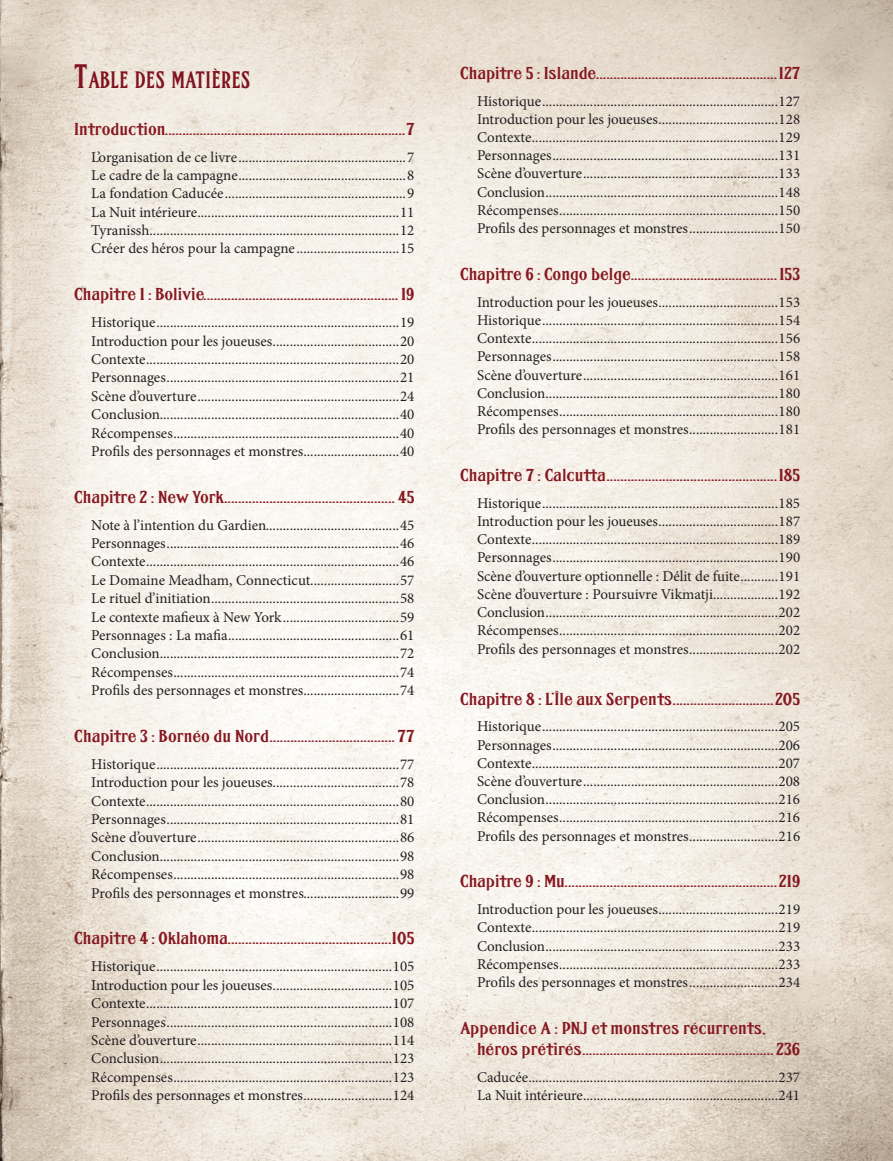
<style>
.page{position:relative;width:893px;height:1161px;background:#fff}
.page>*{position:absolute;margin:0;border:0;box-sizing:border-box;transform-origin:0 0}
.t1{font:23.1px "FHA Condensed French NC";letter-spacing:.03em;color:#811320}
.t2{font:16.8px/21.3px "FHA Condensed French NC";color:#861820;scale:1.25 1}
.t3{font:15px/18.3px "Minion Pro";color:#231f20;text-align:justify}
.s1{font-size:33px}
</style>
<div class="page">
<img style="left:0;top:0;width:893px;height:1161px">
<h1 class="t1" style="left:74px;top:68px;width:177px"><span class="s1">T</span>ABLE DES MATIÈRES</h1>
<p class="t2" style="left:74px;top:119px;width:274px">Introduction.....................................................................7</p>
<p class="t3" style="left:91px;top:148px;width:325px">L’organisation de ce livre.................................................7<br>Le cadre de la campagne.................................................8<br>La fondation Caducée.....................................................9<br>La Nuit intérieure...........................................................11<br>Tyranissh.........................................................................12<br>Créer des héros pour la campagne..............................15</p>
<p class="t2" style="left:74px;top:284px;width:274px">Chapitre 1 : Bolivie........................................................ 19</p>
<p class="t3" style="left:91px;top:313px;width:325px">Historique.......................................................................19<br>Introduction pour les joueuses.....................................20<br>Contexte..........................................................................20<br>Personnages....................................................................21<br>Scène d’ouverture...........................................................24<br>Conclusion......................................................................40<br>Récompenses..................................................................40<br>Profils des personnages et monstres............................40</p>
<p class="t2" style="left:74px;top:487px;width:274px">Chapitre 2 : New York................................................. 45</p>
<p class="t3" style="left:91px;top:516px;width:325px">Note à l’intention du Gardien.......................................45<br>Personnages....................................................................46<br>Contexte..........................................................................46<br>Le Domaine Meadham, Connecticut..........................57<br>Le rituel d’initiation.......................................................58<br>Le contexte mafieux à New York..................................59<br>Personnages : La mafia..................................................61<br>Conclusion......................................................................72<br>Récompenses..................................................................74<br>Profils des personnages et monstres............................74</p>
<p class="t2" style="left:74px;top:726px;width:274px">Chapitre 3 : Bornéo du Nord....................................77</p>
<p class="t3" style="left:91px;top:755px;width:325px">Historique.......................................................................77<br>Introduction pour les joueuses.....................................78<br>Contexte..........................................................................80<br>Personnages....................................................................81<br>Scène d’ouverture...........................................................86<br>Conclusion......................................................................98<br>Récompenses..................................................................98<br>Profils des personnages et monstres............................99</p>
<p class="t2" style="left:74px;top:928px;width:274px">Chapitre 4 : Oklahoma...............................................105</p>
<p class="t3" style="left:91px;top:957px;width:325px">Historique.....................................................................105<br>Introduction pour les joueuses...................................105<br>Contexte........................................................................107<br>Personnages..................................................................108<br>Scène d’ouverture.........................................................114<br>Conclusion....................................................................123<br>Récompenses................................................................123<br>Profils des personnages et monstres..........................124</p>
<p class="t2" style="left:460px;top:63px;width:274px">Chapitre 5 : Islande....................................................127</p>
<p class="t3" style="left:477px;top:92px;width:325px">Historique.....................................................................127<br>Introduction pour les joueuses...................................128<br>Contexte........................................................................129<br>Personnages..................................................................131<br>Scène d’ouverture.........................................................133<br>Conclusion....................................................................148<br>Récompenses................................................................150<br>Profils des personnages et monstres..........................150</p>
<p class="t2" style="left:460px;top:264px;width:274px">Chapitre 6 : Congo belge..........................................153</p>
<p class="t3" style="left:477px;top:293px;width:325px">Introduction pour les joueuses...................................153<br>Historique.....................................................................154<br>Contexte........................................................................156<br>Personnages..................................................................158<br>Scène d’ouverture.........................................................161<br>Conclusion....................................................................180<br>Récompenses................................................................180<br>Profils des personnages et monstres..........................181</p>
<p class="t2" style="left:460px;top:465px;width:274px">Chapitre 7 : Calcutta.................................................185</p>
<p class="t3" style="left:477px;top:494px;width:325px">Historique.....................................................................185<br>Introduction pour les joueuses...................................187<br>Contexte........................................................................189<br>Personnages..................................................................190<br>Scène d’ouverture optionnelle : Délit de fuite...........191<br>Scène d’ouverture : Poursuivre Vikmatji...................192<br>Conclusion....................................................................202<br>Récompenses................................................................202<br>Profils des personnages et monstres..........................202</p>
<p class="t2" style="left:460px;top:689px;width:274px">Chapitre 8 : L’Île aux Serpents.............................205</p>
<p class="t3" style="left:477px;top:717px;width:325px">Historique.....................................................................205<br>Personnages..................................................................206<br>Contexte........................................................................207<br>Scène d’ouverture.........................................................208<br>Conclusion....................................................................216<br>Récompenses................................................................216<br>Profils des personnages et monstres..........................216</p>
<p class="t2" style="left:460px;top:871px;width:274px">Chapitre 9 : Mu.............................................................219</p>
<p class="t3" style="left:477px;top:900px;width:325px">Introduction pour les joueuses...................................219<br>Contexte........................................................................219<br>Conclusion....................................................................233<br>Récompenses................................................................233<br>Profils des personnages et monstres..........................234</p>
<p class="t2" style="left:477px;top:1018px;width:260px;text-indent:-17px">Appendice A : PNJ et monstres récurrents, héros prétirés.......................................................236</p>
<p class="t3" style="left:477px;top:1068px;width:325px">Caducée.........................................................................237<br>La Nuit intérieure.........................................................241</p>
</div>
